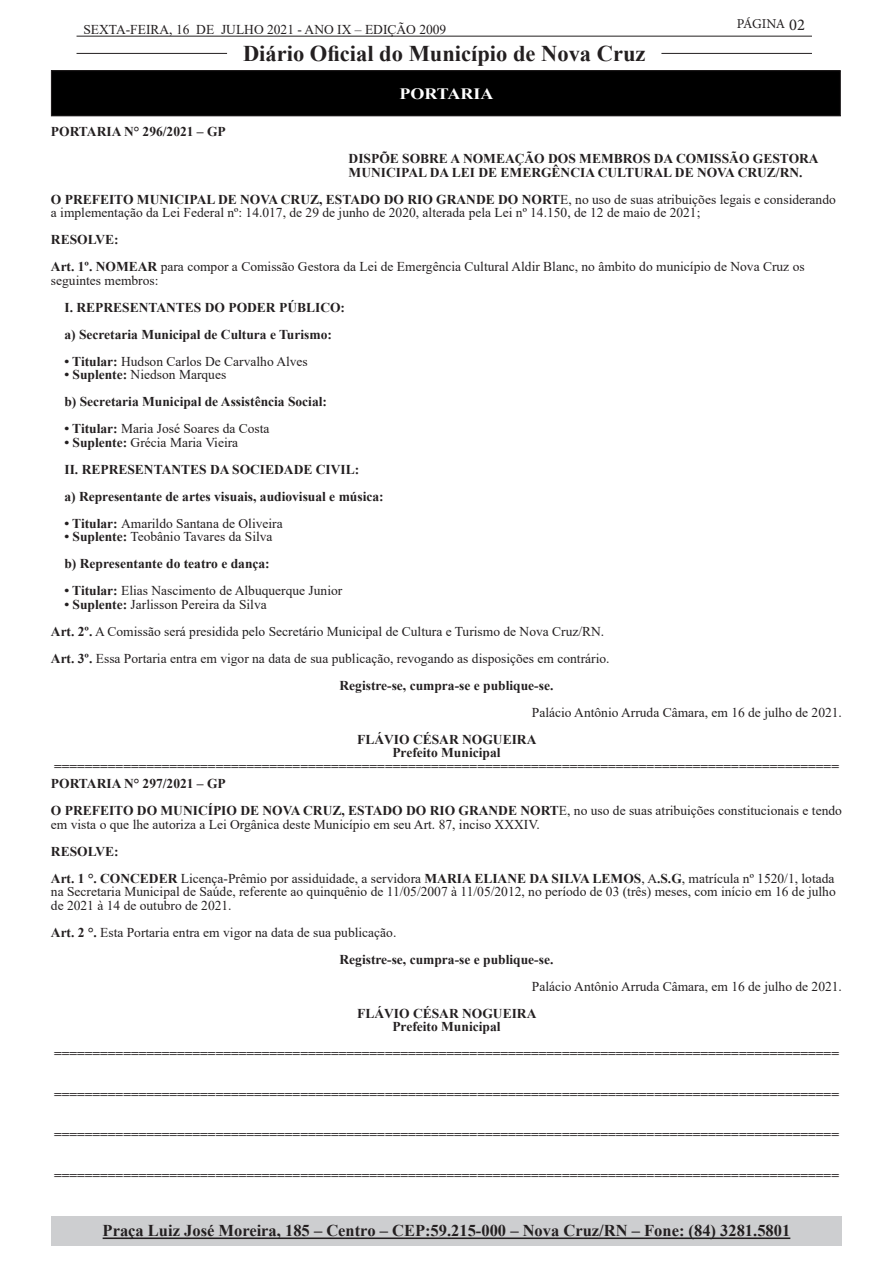
<style>
.page{position:relative;width:893px;height:1263px;background:#fff}
.page>*{position:absolute;margin:0;border:0;box-sizing:border-box;transform-origin:0 0}
.t1{font:700 22.5px "Times New Roman";color:#231f20}
.t2{font:700 16.5px "Times New Roman";color:#231f20}
.t3{font:700 15.75px "Times New Roman";color:#fff;scale:1.14 1}
.t4{font:13.5px/13.5px "Times New Roman";color:#231f20}
.t5{font:700 13.5px/13.5px "Times New Roman";color:#231f20;text-align:center}
.t6{font:13.5px "Minion Pro";letter-spacing:-.03em;color:#231f20}
.s1{font-size:16.5px}
.s2{font-weight:700}
</style>
<div class="page">
<hr style="left:77px;top:36px;width:735px;height:1px;background:#231f20">
<hr style="left:77px;top:53px;width:150px;height:1px;background:#231f20">
<hr style="left:661px;top:53px;width:151px;height:1px;background:#231f20">
<div style="left:51px;top:1216px;width:791px;height:29px;background:#cdced0"></div>
<hr style="left:103px;top:1237px;width:687px;height:2px;background:#231f20">
<div style="left:51px;top:71px;width:789px;height:45px;background:#000"></div>
<div style="left:51px;top:70px;width:790px;height:46px;border:1px solid #231f20"></div>
<p class="t4" style="left:83px;top:23px;width:365px">SEXTA-FEIRA, 16 DE JULHO 2021 - ANO IX – EDIÇÃO 2009</p>
<h1 class="t1" style="left:243px;top:37px;width:404px">Diário Oficial do Município de Nova Cruz</h1>
<p class="t5" style="left:51px;top:125px;width:176px">PORTARIA N° 296/2021 – GP</p>
<p class="t3" style="left:399px;top:82px;width:84px">PORTARIA</p>
<p class="t6" style="left:737px;top:15px;width:70px">PÁGINA <span class="s1">02</span></p>
<p class="t5" style="left:349px;top:152px;width:472px;text-align:left">DISPÕE SOBRE A NOMEAÇÃO DOS MEMBROS DA COMISSÃO GESTORA<br>MUNICIPAL DA LEI DE EMERGÊNCIA CULTURAL DE NOVA CRUZ/RN.</p>
<p class="t4" style="left:51px;top:192px;width:786px"><span class="s2">O PREFEITO MUNICIPAL DE NOVA CRUZ, ESTADO DO RIO GRANDE DO NORT</span>E, no uso de suas atribuições legais e considerando a implementação da Lei Federal nº: 14.017, de 29 de junho de 2020, alterada pela Lei nº 14.150, de 12 de maio de 2021;</p>
<p class="t5" style="left:51px;top:233px;width:69px">RESOLVE:</p>
<p class="t4" style="left:51px;top:260px;width:755px"><span class="s2">Art. 1º. NOMEAR</span> para compor a Comissão Gestora da Lei de Emergência Cultural Aldir Blanc, no âmbito do município de Nova Cruz os seguintes membros:</p>
<p class="t5" style="left:64px;top:300px;width:282px">I. REPRESENTANTES DO PODER PÚBLICO:</p>
<p class="t5" style="left:64px;top:327px;width:269px">a) Secretaria Municipal de Cultura e Turismo:</p>
<p class="t4" style="left:64px;top:354px;width:245px"><span class="s2">• Titular:</span> Hudson Carlos De Carvalho Alves</p>
<p class="t4" style="left:64px;top:368px;width:163px"><span class="s2">• Suplente:</span> Niedson Marques</p>
<p class="t5" style="left:64px;top:395px;width:264px">b) Secretaria Municipal de Assistência Social:</p>
<p class="t4" style="left:64px;top:422px;width:207px"><span class="s2">• Titular:</span> Maria José Soares da Costa</p>
<p class="t4" style="left:64px;top:435px;width:175px"><span class="s2">• Suplente:</span> Grécia Maria Vieira</p>
<p class="t5" style="left:64px;top:462px;width:296px">II. REPRESENTANTES DA SOCIEDADE CIVIL:</p>
<p class="t5" style="left:64px;top:489px;width:321px">a) Representante de artes visuais, audiovisual e música:</p>
<p class="t4" style="left:64px;top:516px;width:220px"><span class="s2">• Titular:</span> Amarildo Santana de Oliveira</p>
<p class="t4" style="left:64px;top:530px;width:210px"><span class="s2">• Suplente:</span> Teobânio Tavares da Silva</p>
<p class="t5" style="left:64px;top:557px;width:207px">b) Representante do teatro e dança:</p>
<p class="t4" style="left:64px;top:584px;width:279px"><span class="s2">• Titular:</span> Elias Nascimento de Albuquerque Junior</p>
<p class="t4" style="left:64px;top:597px;width:204px"><span class="s2">• Suplente:</span> Jarlisson Pereira da Silva</p>
<p class="t4" style="left:51px;top:624px;width:555px"><span class="s2">Art. 2º.</span> A Comissão será presidida pelo Secretário Municipal de Cultura e Turismo de Nova Cruz/RN.</p>
<p class="t4" style="left:51px;top:651px;width:560px"><span class="s2">Art. 3º.</span> Essa Portaria entra em vigor na data de sua publicação, revogando as disposições em contrário.</p>
<p class="t5" style="left:339px;top:678px;width:215px">Registre-se, cumpra-se e publique-se.</p>
<p class="t4" style="left:532px;top:705px;width:312px">Palácio Antônio Arruda Câmara, em 16 de julho de 2021.</p>
<p class="t5" style="left:357px;top:732px;width:181px">FLÁVIO CÉSAR NOGUEIRA<br>Prefeito Municipal</p>
<p class="t5" style="left:54px;top:759px;width:786px">======================================================================================================</p>
<p class="t5" style="left:51px;top:777px;width:176px">PORTARIA N° 297/2021 – GP</p>
<p class="t4" style="left:51px;top:804px;width:792px"><span class="s2">O PREFEITO DO MUNICÍPIO DE NOVA CRUZ, ESTADO DO RIO GRANDE NORT</span>E, no uso de suas atribuições constitucionais e tendo em vista o que lhe autoriza a Lei Orgânica deste Município em seu Art. 87, inciso XXXIV.</p>
<p class="t5" style="left:51px;top:844px;width:69px">RESOLVE:</p>
<p class="t4" style="left:51px;top:871px;width:786px;text-align:justify"><span class="s2">Art. 1 °. CONCEDER</span> Licença-Prêmio por assiduidade, a servidora <span class="s2">MARIA ELIANE DA SILVA LEMOS</span>, A<span class="s2">.S.G</span>, matrícula nº 1520/1, lotada na Secretaria Municipal de Saúde, referente ao quinquênio de 11/05/2007 à 11/05/2012, no período de 03 (três) meses, com início em 16 de julho de 2021 à 14 de outubro de 2021.</p>
<p class="t4" style="left:51px;top:925px;width:347px"><span class="s2">Art. 2 °.</span> Esta Portaria entra em vigor na data de sua publicação.</p>
<p class="t5" style="left:339px;top:952px;width:215px">Registre-se, cumpra-se e publique-se.</p>
<p class="t4" style="left:532px;top:979px;width:312px">Palácio Antônio Arruda Câmara, em 16 de julho de 2021.</p>
<p class="t5" style="left:357px;top:1006px;width:181px">FLÁVIO CÉSAR NOGUEIRA<br>Prefeito Municipal</p>
<p class="t5" style="left:54px;top:1047px;width:786px">======================================================================================================</p>
<p class="t5" style="left:54px;top:1087px;width:786px">======================================================================================================</p>
<p class="t5" style="left:54px;top:1128px;width:786px">======================================================================================================</p>
<p class="t5" style="left:54px;top:1168px;width:786px">======================================================================================================</p>
<p class="t2" style="left:103px;top:1219px;width:689px">Praça Luiz José Moreira, 185 – Centro – CEP:59.215-000 – Nova Cruz/RN – Fone: (84) 3281.5801</p>
</div>
